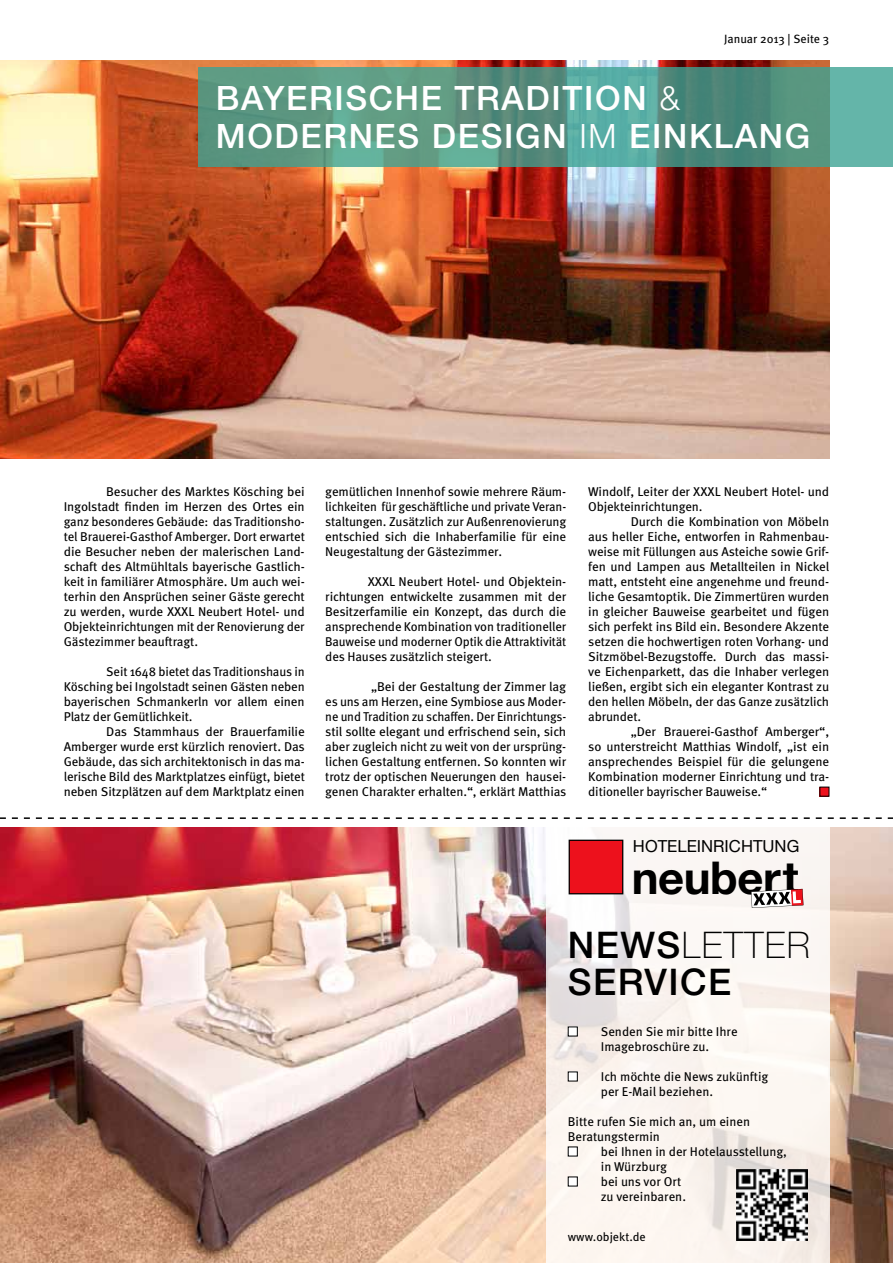
<style>
.page{position:relative;width:893px;height:1263px;background:#fff}
.page>*{position:absolute;margin:0;border:0;box-sizing:border-box;transform-origin:0 0}
.t1{font:700 45.3px "Helvetica Neue LT Pro";letter-spacing:-.01em;color:#000}
.t2{font:500 36.75px "Helvetica Neue LT Pro";letter-spacing:.04em;color:#000}
.t3{font:100 36.75px "Helvetica Neue LT Pro";letter-spacing:.04em;color:#000}
.t4{font:500 33.6px/37.5px "Helvetica Neue LT Pro";letter-spacing:.05em;color:#fff}
.t5{font:16.65px "Helvetica Neue LT Pro";color:#000}
.t6{font:12.75px/15px "Meta Pro";letter-spacing:-.01em;color:#000;text-align:justify}
.t7{font:12px "Meta Pro";color:#000}
.s1{font-weight:300}
</style>
<div class="page">
<img style="left:0;top:828px;width:893px;height:435px">
<svg style="left:547px;top:827px;width:283px;height:436px;fill:#fbf6f1"></svg>
<div style="left:568px;top:1027px;width:9px;height:9px;background:#fff"></div>
<div style="left:568px;top:1026px;width:10px;height:10px;border:1px solid #000"></div>
<div style="left:568px;top:1072px;width:9px;height:9px;background:#fff"></div>
<div style="left:568px;top:1071px;width:10px;height:10px;border:1px solid #000"></div>
<div style="left:568px;top:1147px;width:9px;height:9px;background:#fff"></div>
<div style="left:568px;top:1146px;width:10px;height:10px;border:1px solid #000"></div>
<div style="left:568px;top:1177px;width:9px;height:9px;background:#fff"></div>
<div style="left:568px;top:1176px;width:10px;height:10px;border:1px solid #000"></div>
<div style="left:569px;top:840px;width:54px;height:54px;background:#ed111c"></div>
<div style="left:569px;top:840px;width:54px;height:54px;border:1px solid #000"></div>
<svg style="left:751px;top:889px;width:52px;height:19px"></svg>
<svg style="left:0;top:817px;width:893px;height:2px"></svg>
<img style="left:1px;top:61px;width:828px;height:398px">
<svg style="left:198px;top:67px;width:695px;height:99px;background:#599a88"></svg>
<img style="left:736px;top:1169px;width:72px;height:72px">
<div style="left:820px;top:787px;width:9px;height:9px;background:#ed111c"></div>
<p class="t7" style="left:724px;top:31px;width:107px">Januar 2013 | Seite 3</p>
<h3 class="t4" style="left:216px;top:79px;width:596px">BAYERISCHE TRADITION <span class="s1">&amp;<br></span>MODERNES DESIGN <span class="s1">im</span> EINKLANG</h3>
<p class="t6" style="left:64px;top:484px;width:243px;text-indent:43px">Besucher des Marktes Kösching bei Ingolstadt finden im Herzen des Ortes ein ganz besonderes Gebäude: das Traditionsho&shy;tel Brauerei-Gasthof Amberger. Dort erwartet die Besucher neben der malerischen Land&shy;schaft des Altmühltals bayerische Gastlich&shy;keit in familiärer Atmosphäre. Um auch wei&shy;terhin den Ansprüchen seiner Gäste gerecht zu werden, wurde XXXL Neubert Hotel- und Objekteinrichtungen mit der Renovierung der Gästezimmer beauftragt.</p>
<p class="t6" style="left:64px;top:664px;width:242px;text-indent:43px">Seit 1648 bietet das Traditionshaus in Kösching bei Ingolstadt seinen Gästen neben bayerischen Schmankerln vor allem einen Platz der Gemütlichkeit.</p>
<p class="t6" style="left:64px;top:724px;width:243px;text-indent:43px">Das Stammhaus der Brauerfamilie Amberger wurde erst kürzlich renoviert. Das Gebäude, das sich architektonisch in das ma&shy;lerische Bild des Marktplatzes einfügt, bietet neben Sitzplätzen auf dem Marktplatz einen</p>
<p class="t6" style="left:325px;top:484px;width:242px">gemütlichen Innenhof sowie mehrere Räum&shy;lichkeiten für geschäftliche und private Veran&shy;staltungen. Zusätzlich zur Außenrenovierung entschied sich die Inhaberfamilie für eine Neugestaltung der Gästezimmer.</p>
<p class="t6" style="left:325px;top:574px;width:243px;text-indent:43px">XXXL Neubert Hotel- und Objektein&shy;richtungen entwickelte zusammen mit der Besitzerfamilie ein Konzept, das durch die ansprechende Kombination von traditioneller Bauweise und moderner Optik die Attraktivität des Hauses zusätzlich steigert.</p>
<p class="t6" style="left:325px;top:679px;width:243px;text-indent:46px">„Bei der Gestaltung der Zimmer lag es uns am Herzen, eine Symbiose aus Moder&shy;ne und Tradition zu schaffen. Der Einrichtungs&shy;stil sollte elegant und erfrischend sein, sich aber zugleich nicht zu weit von der ursprüng&shy;lichen Gestaltung entfernen. So konnten wir trotz der optischen Neuerungen den hausei&shy;genen Charakter erhalten.“, erklärt Matthias</p>
<p class="t6" style="left:588px;top:484px;width:242px">Windolf, Leiter der XXXL Neubert Hotel- und<br>Objekteinrichtungen.</p>
<p class="t6" style="left:588px;top:514px;width:243px;text-indent:43px">Durch die Kombination von Möbeln aus heller Eiche, entworfen in Rahmenbau&shy;weise mit Füllungen aus Asteiche sowie Grif&shy;fen und Lampen aus Metallteilen in Nickel matt, entsteht eine angenehme und freund&shy;liche Gesamtoptik. Die Zimmertüren wurden in gleicher Bauweise gearbeitet und fügen sich perfekt ins Bild ein. Besondere Akzente setzen die hochwertigen roten Vorhang- und Sitzmöbel-Bezugstoffe. Durch das massi&shy;ve Eichenparkett, das die Inhaber verlegen ließen, ergibt sich ein eleganter Kontrast zu den hellen Möbeln, der das Ganze zusätzlich abrundet.</p>
<p class="t6" style="left:588px;top:724px;width:242px;text-indent:43px">„Der Brauerei-Gasthof Amberger“, so unterstreicht Matthias Windolf, „ist ein ansprechendes Beispiel für die gelungene Kombination moderner Einrichtung und tra&shy;ditioneller bayrischer Bauweise.“</p>
<h3 class="t5" style="left:633px;top:836px;width:168px">HOTELEINRICHTUNG</h3>
<h1 class="t1" style="left:632px;top:850px;width:169px">neubert</h1>
<h2 class="t2" style="left:568px;top:923px;width:29px">NEWS</h2>
<h2 class="t3" style="left:682px;top:923px;width:130px">LETTER</h2>
<h2 class="t2" style="left:568px;top:960px;width:165px">SERVICE</h2>
<p class="t6" style="left:601px;top:1024px;width:138px">Senden Sie mir bitte Ihre<br>Imagebroschüre zu.</p>
<p class="t6" style="left:601px;top:1069px;width:169px">Ich möchte die News zukünftig per E-Mail beziehen.</p>
<p class="t6" style="left:568px;top:1114px;width:184px">Bitte rufen Sie mich an, um einen<br>Beratungstermin</p>
<p class="t6" style="left:601px;top:1144px;width:188px;text-align:left">bei Ihnen in der Hotelausstellung, in Würzburg<br>bei uns vor Ort<br>zu vereinbaren.</p>
<p class="t7" style="left:568px;top:1229px;width:80px">www.objekt.de</p>
</div>
